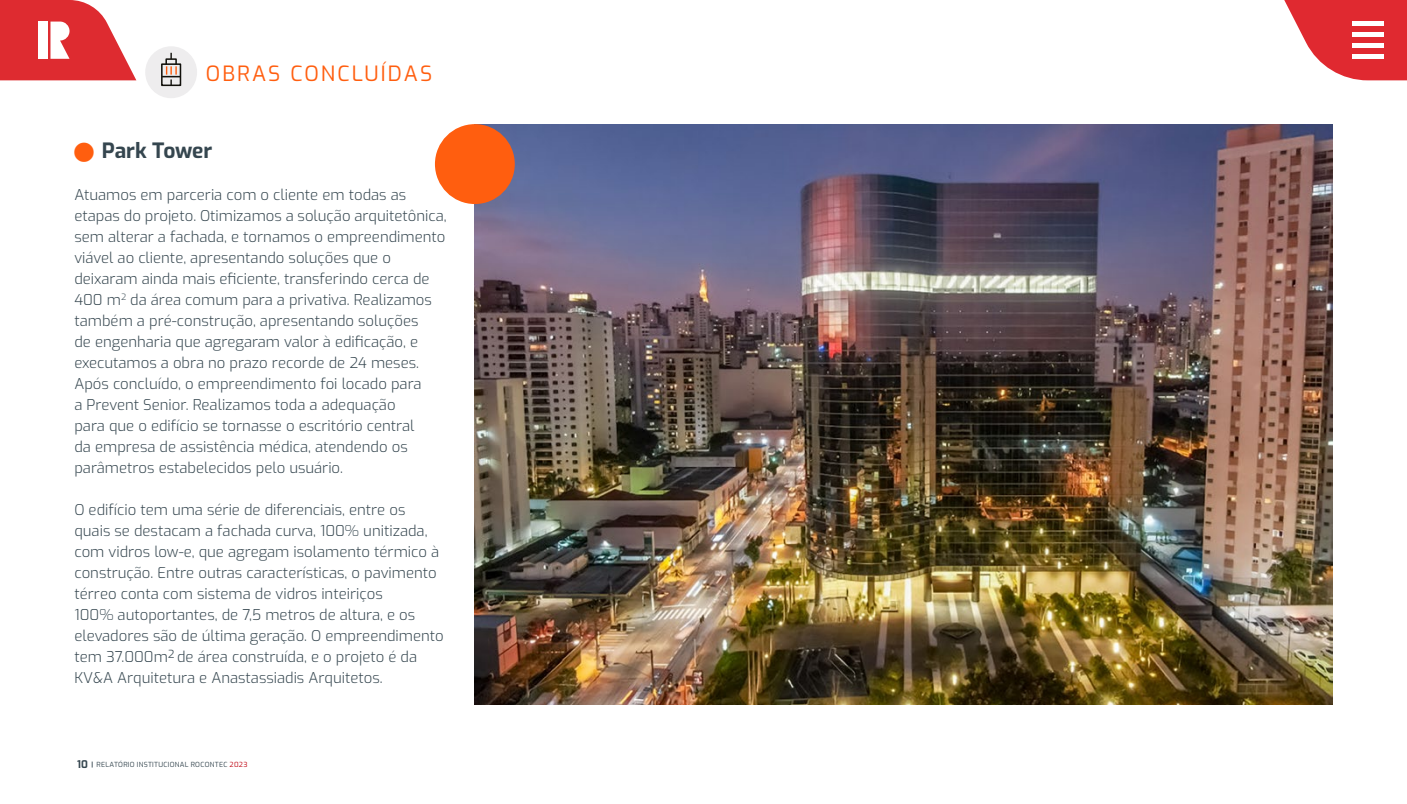
<style>
.page{position:relative;width:1407px;height:804px;background:#fff}
.page>*{position:absolute;margin:0;border:0;box-sizing:border-box;transform-origin:0 0}
.t1{font:21px "Exo";letter-spacing:.1em;color:#ff5e0f}
.t2{font:700 21px "Exo";color:#35464f}
.t3{font:300 14.88px/21px "Exo";color:#35464f}
.t4{font:7px "Exo";letter-spacing:.04em;color:#35464f}
.s1{font-weight:700;font-size:10.5px}
.s2{font-weight:700}
.s3{color:#bf0512}
</style>
<div class="page">
<img style="left:475px;top:124px;width:857px;height:580px">
<div style="left:145px;top:46px;width:52px;height:52px;background:#eeedee;border-radius:50%"></div>
<svg style="left:164px;top:66px;width:14px;height:17px"></svg>
<div style="left:161px;top:63px;width:20px;height:23px;border:2px solid #12110c"></div>
<div style="left:165px;top:58px;width:12px;height:7px;border:2px solid #12110c"></div>
<div style="left:435px;top:124px;width:80px;height:80px;background:#ff5e0f;border-radius:50%"></div>
<svg style="left:0;top:0;width:136px;height:80px"></svg>
<svg style="left:1284px;top:0;width:123px;height:80px"></svg>
<div style="left:1352px;top:21px;width:31px;height:5px;background:#fff"></div>
<div style="left:1352px;top:32px;width:31px;height:5px;background:#fff"></div>
<div style="left:1352px;top:43px;width:31px;height:5px;background:#fff"></div>
<hr style="left:1352px;top:54px;width:31px;height:4px;background:#fff">
<h1 class="t1" style="left:206px;top:57px;width:228px">OBRAS CONCLUÍDAS</h1>
<h1 class="t2" style="left:102px;top:134px;width:112px">Park Tower</h1>
<p class="t3" style="left:74px;top:183px;width:374px">Atuamos em parceria com o cliente em todas as etapas do projeto. Otimizamos a solução arquitetônica, sem alterar a fachada, e tornamos o empreendimento viável ao cliente, apresentando soluções que o deixaram ainda mais eficiente, transferindo cerca de 400 m<sup>2</sup> da área comum para a privativa. Realizamos também a pré-construção, apresentando soluções<br>de engenharia que agregaram valor à edificação, e executamos a obra no prazo recorde de 24 meses.<br>Após concluído, o empreendimento foi locado para<br>a Prevent Senior. Realizamos toda a adequação<br>para que o edifício se tornasse o escritório central<br>da empresa de assistência médica, atendendo os parâmetros estabelecidos pelo usuário.</p>
<p class="t3" style="left:74px;top:498px;width:371px">O edifício tem uma série de diferenciais, entre os quais se destacam a fachada curva, 100% unitizada, com vidros low-e, que agregam isolamento térmico à construção. Entre outras características, o pavimento térreo conta com sistema de vidros inteiriços<br>100% autoportantes, de 7,5 metros de altura, e os elevadores são de última geração. O empreendimento tem 37.000m² de área construída, e o projeto é da KV&amp;A Arquitetura e Anastassiadis Arquitetos.</p>
<p class="t4" style="left:77px;top:759px;width:172px"><span class="s1">10</span> <span class="s2">|</span> RELATÓRIO INSTITUCIONAL ROCONTEC <span class="s3">2023</span></p>
</div>
